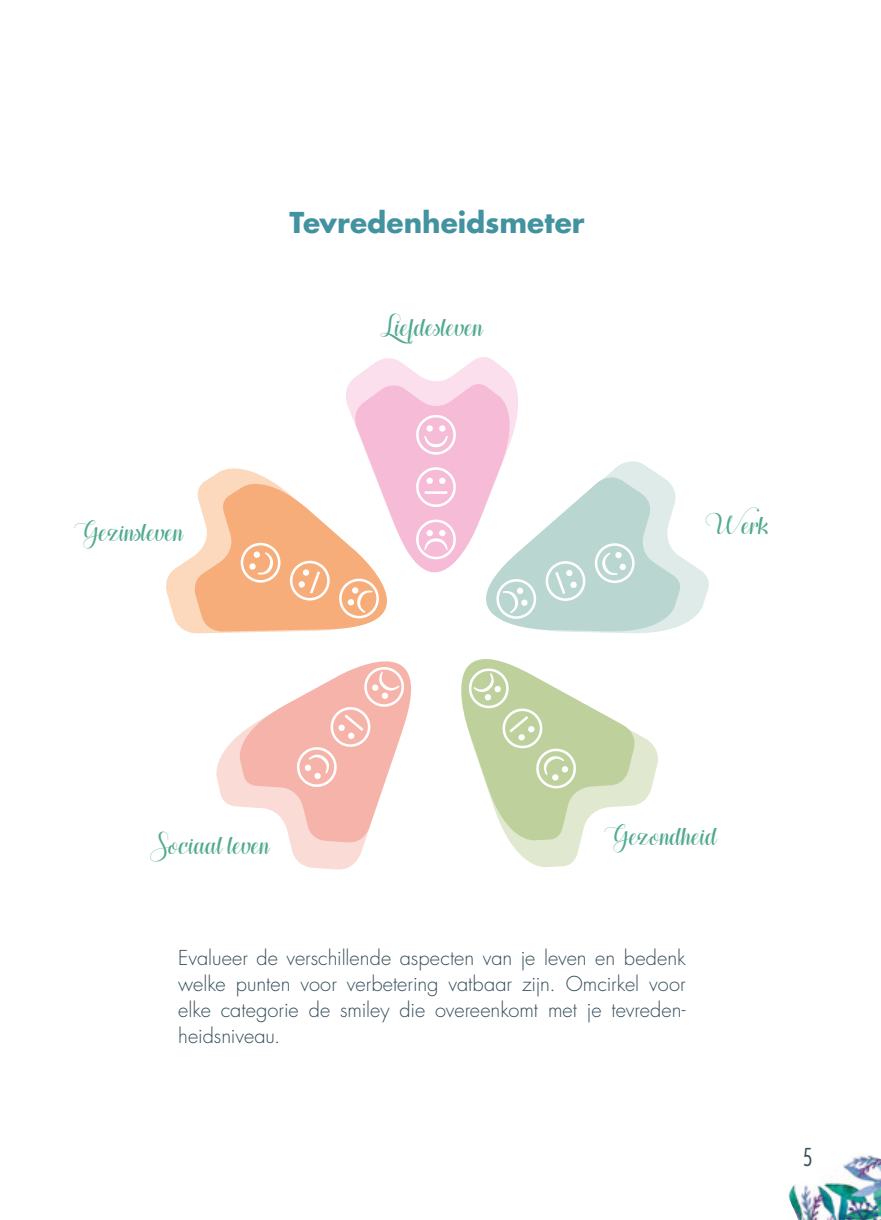
<style>
.page{position:relative;width:881px;height:1220px;background:#fff}
.page>*{position:absolute;margin:0;border:0;box-sizing:border-box;transform-origin:0 0}
.t1{font:30px "Hugsand Kissesxoxo Demo";letter-spacing:.005em;color:#51a98f}
.t2{font:700 28px "Futura Std";color:#42929f}
.t3{font:300 condensed 24px "Futura Std";color:#354e59}
.t4{font:300 20px/26px "Futura Std";letter-spacing:-.005em;color:#354e59;text-align:justify}
</style>
<div class="page">
<svg style="left:351px;top:357px;width:163px;height:24px;fill:#fbe0ed"></svg>
<svg style="left:216px;top:740px;width:148px;height:130px"></svg>
<svg style="left:510px;top:734px;width:148px;height:134px"></svg>
<svg style="left:166px;top:558px;width:41px;height:76px;fill:#fcd8bd"></svg>
<svg style="left:682px;top:558px;width:27px;height:67px;fill:#deebe8"></svg>
<svg style="left:234px;top:703px;width:147px;height:140px"></svg>
<svg style="left:479px;top:659px;width:158px;height:183px"></svg>
<img style="left:788px;top:1154px;width:92px;height:66px">
<svg style="left:877px;top:1217px;width:4px;height:3px"></svg>
<svg style="left:191px;top:381px;width:491px;height:252px"></svg>
<svg style="left:288px;top:661px;width:123px;height:134px"></svg>
<svg style="left:461px;top:660px;width:123px;height:137px"></svg>
<h1 class="t1" style="left:74px;top:513px;width:111px">Gezinsleven</h1>
<h2 class="t2" style="left:289px;top:204px;width:296px">Tevredenheidsmeter</h2>
<h1 class="t1" style="left:380px;top:308px;width:104px">Liefdesleven</h1>
<h1 class="t1" style="left:705px;top:506px;width:64px">Werk</h1>
<h1 class="t1" style="left:150px;top:826px;width:121px">Sociaal leven</h1>
<h1 class="t1" style="left:604px;top:817px;width:114px">Gezondheid</h1>
<p class="t4" style="left:178px;top:946px;width:508px">Evalueer de verschillende aspecten van je leven en bedenk welke punten voor verbetering vatbaar zijn. Omcirkel voor elke categorie de smiley die overeenkomt met je tevreden&shy;heidsniveau.</p>
<p class="t3" style="left:802px;top:1143px;width:11px">5</p>
</div>
